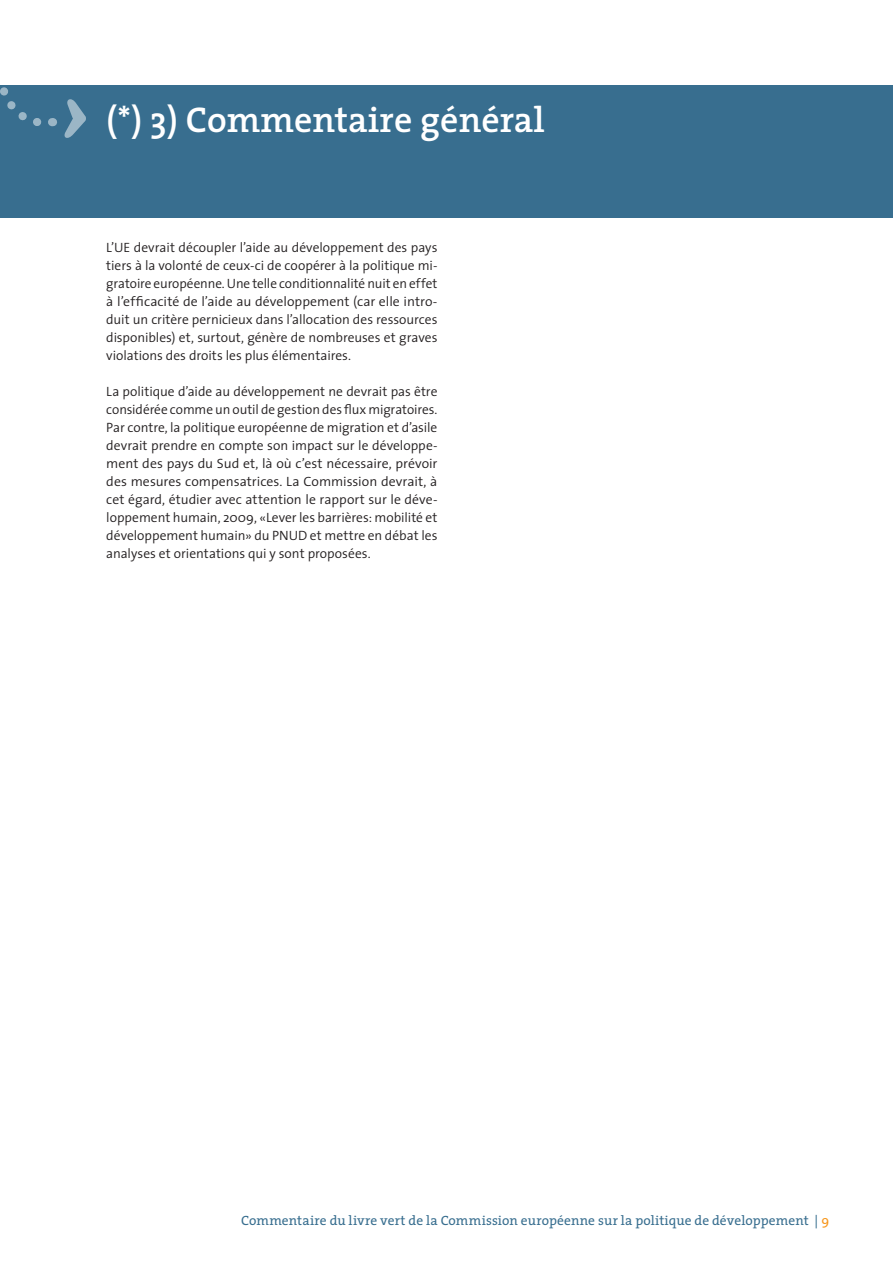
<style>
.page{position:relative;width:893px;height:1263px;background:#fff}
.page>*{position:absolute;margin:0;border:0;box-sizing:border-box;transform-origin:0 0}
.titre_1{font:600 36px "The Serif";color:#fff}
.corps_de_texte{font:300 13.5px/18px "The Sans";color:#231f20;text-align:justify}
.t1{font:13.5px "The Serif";letter-spacing:.005em;color:#386e8f}
.s1{color:#f7971d}
</style>
<div class="page">
<div style="left:0;top:85px;width:893px;height:132px;background:#386e8f"></div>
<svg style="left:0;top:87px;width:53px;height:40px"></svg>
<svg style="left:64px;top:99px;width:22px;height:39px"></svg>
<p class="titre_1" style="left:106px;top:90px;width:440px">(*) 3) Commentaire général</p>
<p class="corps_de_texte" style="left:106px;top:238px;width:333px">L’UE devrait découpler l’aide au développement des pays tiers à la volonté de ceux-ci de coopérer à la politique mi&shy;gratoire européenne. Une telle conditionnalité nuit en effet à l’efficacité de l’aide au développement (car elle intro&shy;duit un critère pernicieux dans l’allocation des ressources disponibles) et, surtout, génère de nombreuses et graves violations des droits les plus élémentaires.</p>
<p class="corps_de_texte" style="left:106px;top:382px;width:333px">La politique d’aide au développement ne devrait pas être considérée comme un outil de gestion des flux migratoires.<br>Par contre, la politique européenne de migration et d’asile devrait prendre en compte son impact sur le développe&shy;ment des pays du Sud et, là où c’est nécessaire, prévoir des mesures compensatrices. La Commission devrait, à cet égard, étudier avec attention le rapport sur le déve&shy;loppement humain, 2009, «Lever les barrières: mobilité et développement humain» du PNUD et mettre en débat les analyses et orientations qui y sont proposées.</p>
<p class="t1" style="left:241px;top:1209px;width:589px">Commentaire du livre vert de la Commission européenne sur la politique de développement | <span class="s1">9</span></p>
</div>
